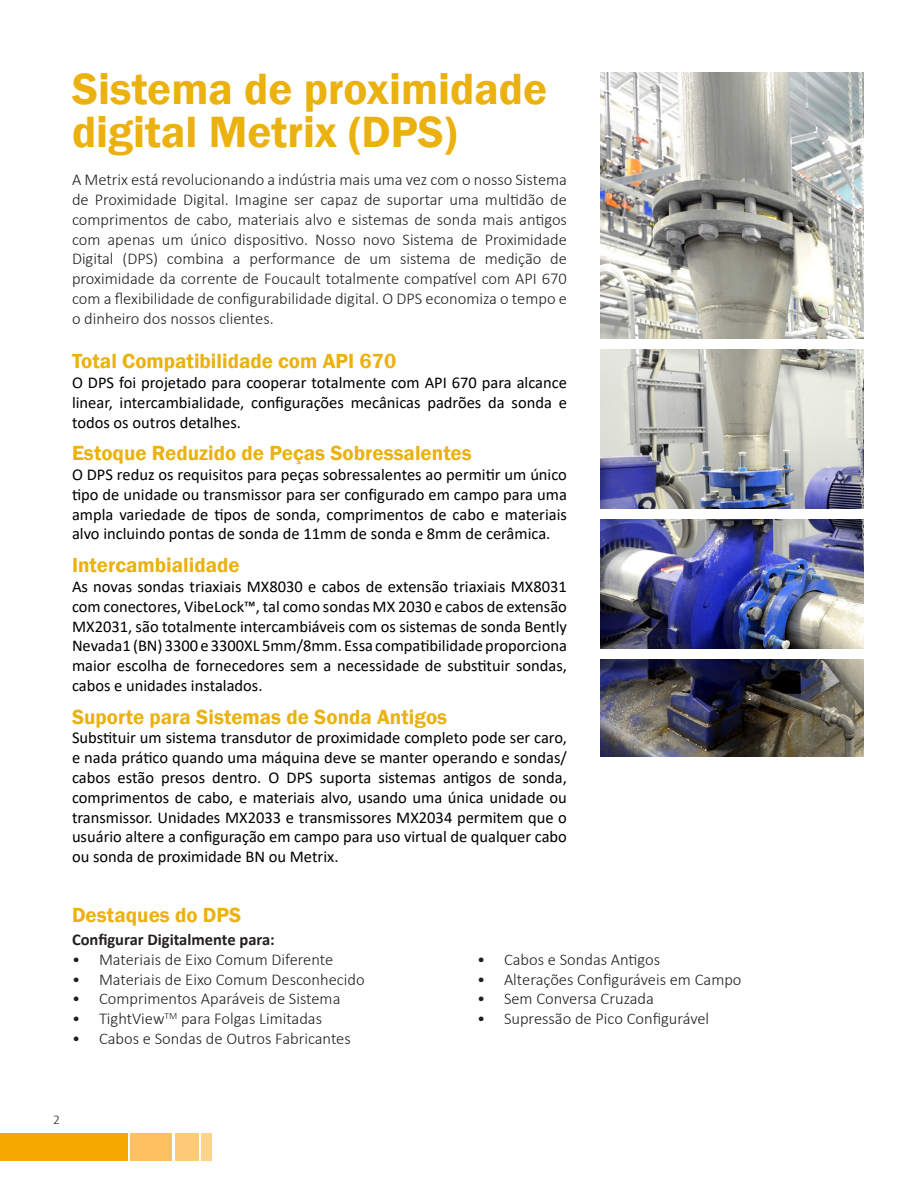
<style>
.page{position:relative;width:918px;height:1188px;background:#fff}
.page>*{position:absolute;margin:0;border:0;box-sizing:border-box;transform-origin:0 0}
.t1{font:600 45px/43.5px "Franklin Gothic";color:#ebb10f}
.t2{font:600 21px "Franklin Gothic";color:#ebb10f}
.t3{font:16.5px/19.8px "Calibri";color:#000;text-align:justify}
.t4{font:300 16.5px/19.8px "Calibri";color:#231f20;text-align:justify}
.t5{font:700 16.5px "Calibri";color:#231f20}
.t6{font:300 13.5px "Calibri";color:#231f20}
</style>
<div class="page">
<div style="left:0;top:1133px;width:127px;height:28px;background:#f6a800"></div>
<div style="left:131px;top:1133px;width:41px;height:28px;background:#ffc160"></div>
<div style="left:175px;top:1133px;width:23px;height:28px;background:#ffca77"></div>
<div style="left:202px;top:1133px;width:10px;height:28px;background:#ffd28d"></div>
<img style="left:601px;top:72px;width:263px;height:685px">
<div style="left:590px;top:339px;width:288px;height:10px;background:#fff"></div>
<div style="left:590px;top:509px;width:288px;height:10px;background:#fff"></div>
<div style="left:588px;top:650px;width:288px;height:9px;background:#fff"></div>
<p class="t1" style="left:72px;top:67px;width:477px">Sistema de proximidade digital Metrix (DPS)</p>
<p class="t4" style="left:72px;top:170px;width:497px">A Metrix está revolucionando a indústria mais uma vez com o nosso Sistema de Proximidade Digital. Imagine ser capaz de suportar uma multidão de comprimentos de cabo, materiais alvo e sistemas de sonda mais antigos com apenas um único dispositivo. Nosso novo Sistema de Proximidade Digital (DPS) combina a performance de um sistema de medição de proximidade da corrente de Foucault totalmente compatível com API 670 com a flexibilidade de configurabilidade digital. O DPS economiza o tempo e o dinheiro dos nossos clientes.</p>
<p class="t2" style="left:72px;top:348px;width:326px">Total Compatibilidade com API 670</p>
<p class="t3" style="left:72px;top:372px;width:497px">O DPS foi projetado para cooperar totalmente com API 670 para alcance linear, intercambialidade, configurações mecânicas padrões da sonda e todos os outros detalhes.</p>
<p class="t2" style="left:72px;top:440px;width:401px">Estoque Reduzido de Peças Sobressalentes</p>
<p class="t3" style="left:72px;top:464px;width:496px">O DPS reduz os requisitos para peças sobressalentes ao permitir um único tipo de unidade ou transmissor para ser configurado em campo para uma ampla variedade de tipos de sonda, comprimentos de cabo e materiais alvo incluindo pontas de sonda de 11mm de sonda e 8mm de cerâmica.</p>
<p class="t2" style="left:72px;top:552px;width:169px">Intercambialidade</p>
<p class="t3" style="left:72px;top:576px;width:497px">As novas sondas triaxiais MX8030 e cabos de extensão triaxiais MX8031 com conectores, VibeLock™, tal como sondas MX 2030 e cabos de extensão MX2031, são totalmente intercambiáveis com os sistemas de sonda Bently Nevada1 (BN) 3300 e 3300XL 5mm/8mm. Essa compatibilidade proporciona maior escolha de fornecedores sem a necessidade de substituir sondas, cabos e unidades instalados.</p>
<p class="t2" style="left:72px;top:704px;width:377px">Suporte para Sistemas de Sonda Antigos</p>
<p class="t3" style="left:72px;top:728px;width:497px">Substituir um sistema transdutor de proximidade completo pode ser caro, e nada prático quando uma máquina deve se manter operando e sondas/ cabos estão presos dentro. O DPS suporta sistemas antigos de sonda, comprimentos de cabo, e materiais alvo, usando uma única unidade ou transmissor. Unidades MX2033 e transmissores MX2034 permitem que o usuário altere a configuração em campo para uso virtual de qualquer cabo ou sonda de proximidade BN ou Metrix.</p>
<p class="t2" style="left:72px;top:902px;width:171px">Destaques do DPS</p>
<p class="t5" style="left:72px;top:928px;width:204px">Configurar Digitalmente para:</p>
<p class="t4" style="left:72px;top:949px;width:263px">• Materiais de Eixo Comum Diferente</p>
<p class="t4" style="left:72px;top:969px;width:294px">• Materiais de Eixo Comum Desconhecido</p>
<p class="t4" style="left:72px;top:989px;width:270px">• Comprimentos Aparáveis de Sistema</p>
<p class="t4" style="left:72px;top:1009px;width:252px">• TightView<sup>TM</sup> para Folgas Limitadas</p>
<p class="t4" style="left:72px;top:1028px;width:280px">• Cabos e Sondas de Outros Fabricantes</p>
<p class="t4" style="left:477px;top:949px;width:185px">• Cabos e Sondas Antigos</p>
<p class="t4" style="left:477px;top:969px;width:266px">• Alterações Configuráveis em Campo</p>
<p class="t4" style="left:477px;top:989px;width:179px">• Sem Conversa Cruzada</p>
<p class="t4" style="left:477px;top:1009px;width:234px">• Supressão de Pico Configurável</p>
<p class="t6" style="left:53px;top:1111px;width:8px">2</p>
</div>
